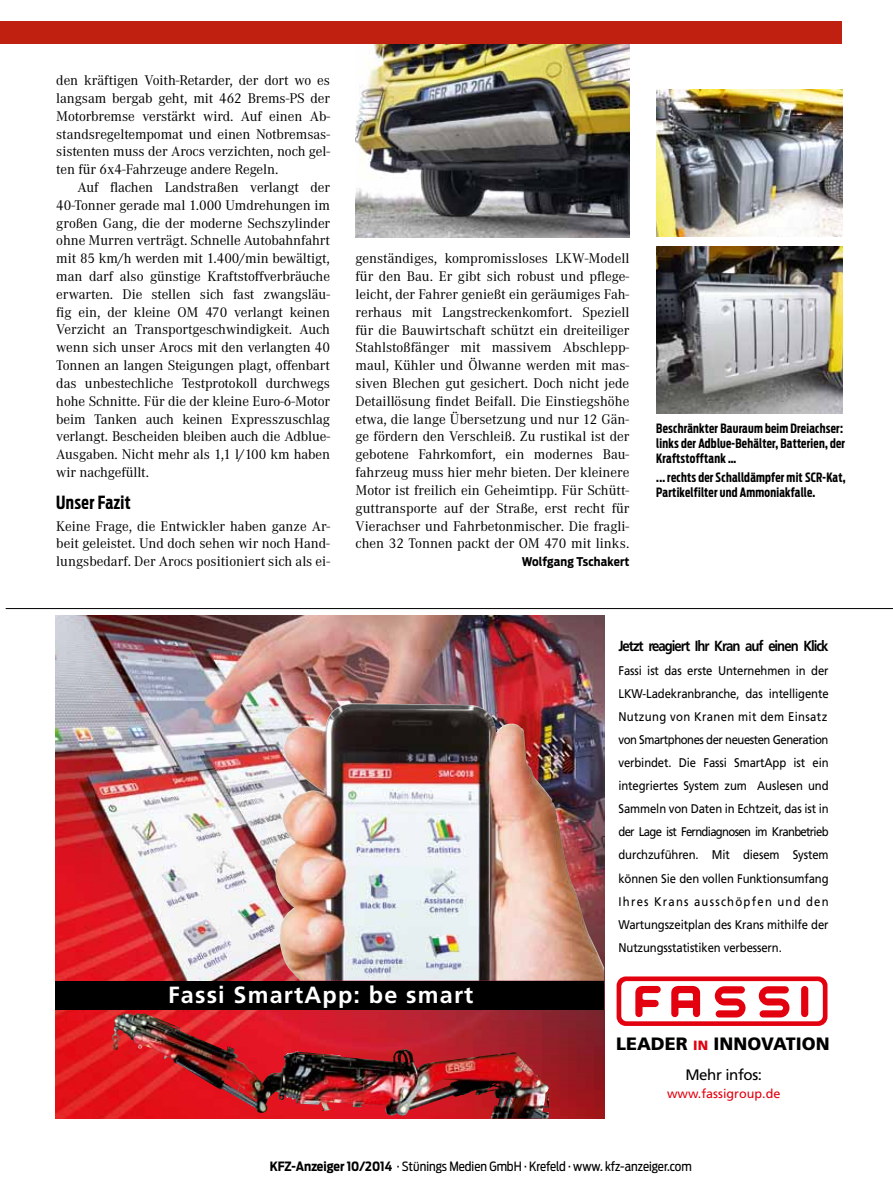
<style>
.page{position:relative;width:893px;height:1191px;background:#fff}
.page>*{position:absolute;margin:0;border:0;box-sizing:border-box;transform-origin:0 0}
.t1{font:700 23.4px "Frutiger";letter-spacing:.05em;color:#fff}
.t2{font:700 18px "Antenna Extra Cond";letter-spacing:.02em;color:#000}
.t3{font:900 17.85px "Frutiger";color:#000}
.t4{font:15.15px "Frutiger";letter-spacing:-.025em;color:#000}
.t5{font:700 14.7px "Frutiger";letter-spacing:-.075em;color:#000;scale:.9 1}
.t6{font:14.55px/17.9px "Corporate A";letter-spacing:-.005em;color:#000;text-align:justify}
.t7{font:700 12.75px/15px "Antenna Extra Cond";letter-spacing:.02em;color:#000}
.t8{font:12.75px "Antenna Cond";color:#000}
.t9{font:12.6px/23.1px "Frutiger";letter-spacing:-.01em;color:#000;text-align:justify;scale:.9 1}
.t10{font:12.6px "Frutiger";color:#e3000f}
.t11{font:700 12px "Antenna Cond";letter-spacing:.015em;color:#000}
.s1{font-size:13.35px;color:#e3000f}
.s2{font-weight:700}
</style>
<div class="page">
<img style="left:657px;top:247px;width:185px;height:167px">
<hr style="left:6px;top:608px;width:887px;height:1px;background:#000">
<img style="left:656px;top:90px;width:186px;height:147px">
<img style="left:356px;top:44px;width:273px;height:193px">
<div style="left:0;top:21px;width:841px;height:23px;background:#c02010"></div>
<img style="left:55px;top:615px;width:549px;height:503px">
<img style="left:274px;top:703px;width:330px;height:277px">
<div style="left:55px;top:980px;width:549px;height:29px;background:#000"></div>
<img style="left:112px;top:1013px;width:180px;height:100px">
<svg style="left:617px;top:976px;width:210px;height:50px"></svg>
<p class="t6" style="left:56px;top:72px;width:275px">den kräftigen Voith-Retarder, der dort wo es langsam bergab geht, mit 462 Brems-PS der Motorbremse verstärkt wird. Auf einen Ab&shy;standsregeltempomat und einen Notbremsas&shy;sistenten muss der Arocs verzichten, noch gel&shy;ten für 6x4-Fahrzeuge andere Regeln.</p>
<p class="t6" style="left:56px;top:178px;width:275px;text-indent:21px">Auf flachen Landstraßen verlangt der 40-Tonner gerade mal 1.000 Umdrehungen im großen Gang, die der moderne Sechszylinder ohne Murren verträgt. Schnelle Autobahnfahrt mit 85 km/h werden mit 1.400/min bewältigt, man darf also günstige Kraftstoffverbräuche erwarten. Die stellen sich fast zwangsläu&shy;fig ein, der kleine OM 470 verlangt keinen Verzicht an Transportgeschwindigkeit. Auch wenn sich unser Arocs mit den verlangten 40<br>Tonnen an langen Steigungen plagt, offenbart das unbestechliche Testprotokoll durchwegs hohe Schnitte. Für die der kleine Euro-6-Motor beim Tanken auch keinen Expresszuschlag verlangt. Bescheiden bleiben auch die Adblue-Ausgaben. Nicht mehr als 1,1 l/100 km haben wir nachgefüllt.</p>
<p class="t2" style="left:56px;top:492px;width:76px">Unser Fazit</p>
<p class="t6" style="left:56px;top:517px;width:275px">Keine Frage, die Entwickler haben ganze Ar&shy;beit geleistet. Und doch sehen wir noch Hand&shy;lungsbedarf. Der Arocs positioniert sich als ei-</p>
<p class="t6" style="left:356px;top:250px;width:275px">genständiges, kompromissloses LKW-Modell für den Bau. Er gibt sich robust und pflege&shy;leicht, der Fahrer genießt ein geräumiges Fah&shy;rerhaus mit Langstreckenkomfort. Speziell für die Bauwirtschaft schützt ein dreiteiliger Stahlstoßfänger mit massivem Abschlepp&shy;maul, Kühler und Ölwanne werden mit mas&shy;siven Blechen gut gesichert. Doch nicht jede Detaillösung findet Beifall. Die Einstiegshöhe etwa, die lange Übersetzung und nur 12 Gän&shy;ge fördern den Verschleiß. Zu rustikal ist der gebotene Fahrkomfort, ein modernes Bau&shy;fahrzeug muss hier mehr bieten. Der kleinere Motor ist freilich ein Geheimtipp. Für Schütt&shy;guttransporte auf der Straße, erst recht für Vierachser und Fahrbetonmischer. Die fragli&shy;chen 32 Tonnen packt der OM 470 mit links.</p>
<p class="t11" style="left:522px;top:555px;width:109px">Wolfgang Tschakert</p>
<p class="t7" style="left:656px;top:421px;width:190px">Beschränkter Bauraum beim Dreiachser: links der Adblue-Behälter, Batterien, der<br>Kraftstofftank …</p>
<p class="t7" style="left:656px;top:470px;width:191px">... rechts der Schalldämpfer mit SCR-Kat,<br>Partikelfilter und Ammoniakfalle.</p>
<p class="t5" style="left:618px;top:637px;width:235px">Jetzt reagiert Ihr Kran auf einen Klick</p>
<p class="t9" style="left:618px;top:658px;width:235px">Fassi ist das erste Unternehmen in der LKW-Ladekranbranche, das intelligente Nutzung von Kranen mit dem Einsatz von Smartphones der neuesten Generation verbindet. Die Fassi SmartApp ist ein integriertes System zum Auslesen und Sammeln von Daten in Echtzeit, das ist in der Lage ist Ferndiagnosen im Kranbetrieb durchzuführen. Mit diesem System können Sie den vollen Funktionsumfang Ihres Krans ausschöpfen und den Wartungszeitplan des Krans mithilfe der Nutzungsstatistiken verbessern.</p>
<h1 class="t1" style="left:168px;top:980px;width:307px">Fassi SmartApp: be smart</h1>
<p class="t3" style="left:616px;top:1033px;width:215px">LEADER <span class="s1">IN</span> INNOVATION</p>
<p class="t4" style="left:685px;top:1065px;width:78px">Mehr infos:</p>
<p class="t10" style="left:667px;top:1086px;width:115px">www.fassigroup.de</p>
<p class="t8" style="left:270px;top:1158px;width:424px"><span class="s2">KFZ-Anzeiger 10/2014</span> · Stünings Medien GmbH · Krefeld · www. kfz-anzeiger.com</p>
</div>
